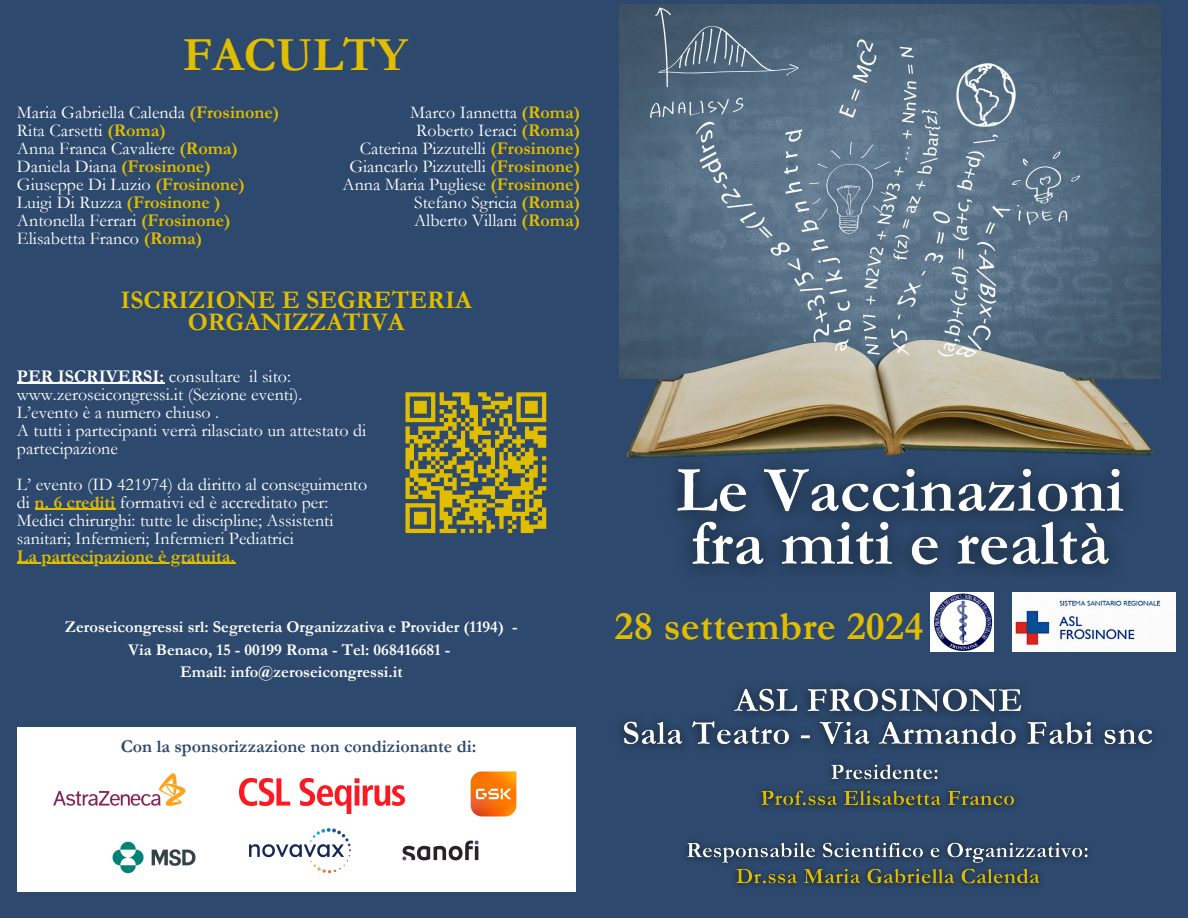
<style>
.page{position:relative;width:1188px;height:918px;background:#2d496d}
.page>*{position:absolute;margin:0;border:0;box-sizing:border-box;transform-origin:0 0}
.t1{font:700 48px "Garamond";color:#e1bd00}
.t2{font:700 40.5px "Garamond";letter-spacing:.01em;color:#e1bd00}
.t3{font:700 25.5px/21.3px "Garamond";color:#e1bd00;text-align:center}
.t4{font:18px/18px "Garamond";color:#fff}
.t5{font:700 18px "Garamond";color:#2d496d}
.t6{font:700 18px "Garamond";color:#e1bd00}
.t7{font:700 16.5px "Garamond";color:#fff}
.s1{font-weight:700;color:#e1bd00}
.s2{font-weight:700}
</style>
<div class="page">
<img style="left:1012px;top:592px;width:163px;height:60px">
<img style="left:930px;top:597px;width:63px;height:55px">
<svg style="left:405px;top:392px;width:142px;height:142px"></svg>
<img style="left:676px;top:467px;width:477px;height:130px">
<img style="left:619px;top:4px;width:541px;height:454px">
<div style="left:17px;top:727px;width:558px;height:164px;background:#fff"></div>
<img style="left:470px;top:771px;width:47px;height:46px">
<img style="left:112px;top:841px;width:84px;height:33px">
<img style="left:402px;top:840px;width:77px;height:21px">
<img style="left:53px;top:773px;width:133px;height:33px">
<img style="left:239px;top:779px;width:166px;height:34px">
<img style="left:249px;top:828px;width:102px;height:46px">
<hr style="left:17px;top:383px;width:147px;height:1px;background:#fff">
<hr style="left:35px;top:509px;width:80px;height:1px;background:#e1bd00">
<hr style="left:17px;top:563px;width:218px;height:1px;background:#e1bd00">
<img style="left:621px;top:687px;width:532px;height:61px">
<img style="left:686px;top:764px;width:402px;height:122px">
<p class="t1" style="left:183px;top:28px;width:226px">FACULTY</p>
<h5 class="t4" style="left:17px;top:104px;width:264px">Maria Gabriella Calenda <span class="s1">(Frosinone)</span></h5>
<p class="t4" style="left:17px;top:122px;width:150px">Rita Carsetti <span class="s1">(Roma)</span></p>
<p class="t4" style="left:17px;top:140px;width:222px">Anna Franca Cavaliere <span class="s1">(Roma)</span></p>
<p class="t4" style="left:17px;top:158px;width:195px">Daniela Diana <span class="s1">(Frosinone)</span></p>
<p class="t4" style="left:17px;top:176px;width:229px">Giuseppe Di Luzio <span class="s1">(Frosinone)</span></p>
<p class="t4" style="left:17px;top:194px;width:205px">Luigi Di Ruzza <span class="s1">(Frosinone )</span></p>
<p class="t4" style="left:17px;top:212px;width:215px">Antonella Ferrari <span class="s1">(Frosinone)</span></p>
<p class="t4" style="left:17px;top:230px;width:187px">Elisabetta Franco <span class="s1">(Roma)</span></p>
<p class="t4" style="left:410px;top:104px;width:171px">Marco Iannetta <span class="s1">(Roma)</span></p>
<p class="t4" style="left:416px;top:122px;width:165px">Roberto Ieraci <span class="s1">(Roma)</span></p>
<p class="t4" style="left:360px;top:140px;width:222px">Caterina Pizzutelli <span class="s1">(Frosinone)</span></p>
<p class="t4" style="left:349px;top:158px;width:232px">Giancarlo Pizzutelli <span class="s1">(Frosinone)</span></p>
<p class="t4" style="left:343px;top:176px;width:239px">Anna Maria Pugliese <span class="s1">(Frosinone)</span></p>
<p class="t4" style="left:414px;top:194px;width:168px">Stefano Sgricia <span class="s1">(Roma)</span></p>
<p class="t4" style="left:414px;top:212px;width:168px">Alberto Villani <span class="s1">(Roma)</span></p>
<p class="t3" style="left:120px;top:290px;width:353px">ISCRIZIONE E SEGRETERIA<br>ORGANIZZATIVA</p>
<p class="t4" style="left:17px;top:367px;width:287px"><span class="s2">PER ISCRIVERSI:</span> consultare il sito: www.zeroseicongressi.it (Sezione eventi).</p>
<p class="t4" style="left:17px;top:403px;width:204px">L’evento è a numero chiuso .</p>
<p class="t4" style="left:17px;top:421px;width:351px">A tutti i partecipanti verrà rilasciato un attestato di partecipazione</p>
<p class="t4" style="left:17px;top:475px;width:352px">L’ evento (ID 421974) da diritto al conseguimento di <span class="s1">n. 6 crediti</span> formativi ed è accreditato per:</p>
<p class="t4" style="left:17px;top:511px;width:318px">Medici chirurghi: tutte le discipline; Assistenti sanitari; Infermieri; Infermieri Pediatrici</p>
<p class="t6" style="left:17px;top:546px;width:220px">La partecipazione è gratuita.</p>
<p class="t7" style="left:65px;top:618px;width:454px">Zeroseicongressi srl: Segreteria Organizzativa e Provider (1194) -</p>
<p class="t2" style="left:615px;top:605px;width:310px">28 settembre 2024</p>
<p class="t7" style="left:128px;top:641px;width:324px">Via Benaco, 15 - 00199 Roma - Tel: 068416681 -</p>
<p class="t7" style="left:180px;top:663px;width:224px">Email: info@zeroseicongressi.it</p>
<p class="t5" style="left:121px;top:736px;width:357px">Con la sponsorizzazione non condizionante di:</p>
</div>
